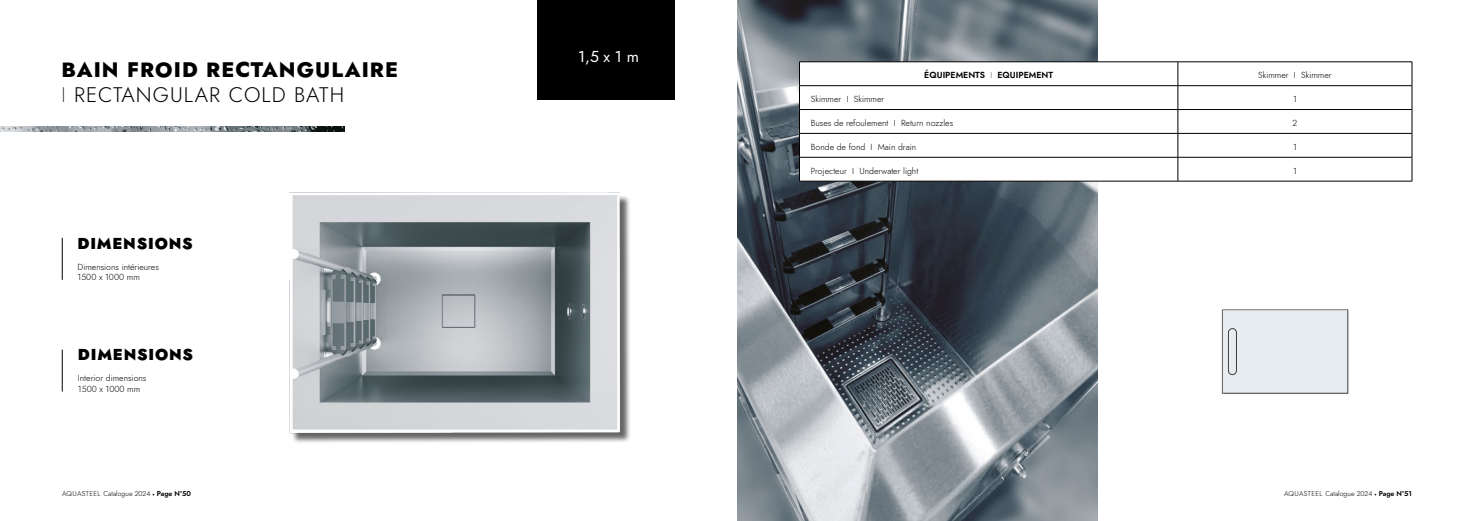
<style>
.page{position:relative;width:1474px;height:521px;background:#fff}
.page>*{position:absolute;margin:0;border:0;box-sizing:border-box;transform-origin:0 0}
.t1{font:800 21px/25.2px "Jost";letter-spacing:.05em;color:#000}
.t2{font:900 15.75px "Jost";letter-spacing:.05em;color:#000}
.t3{font:15.75px "Jost";color:#fff}
.t4{font:300 8.75px/10.5px "Jost";color:#000}
.t5{font:8.75px "Jost Semi";color:#000}
.t6{font:300 7px "Jost";color:#000}
.s1{font-weight:100}
.s2{font-weight:300}
.s3{font-family:"Jost";font-weight:100}
.s4{font-family:"Calibri";font-weight:700;font-size:4.38px}
.s5{font-family:"Jost Semi";font-weight:400}
</style>
<div class="page">
<img style="left:737px;top:0;width:360px;height:521px">
<img style="left:0;top:127px;width:344px;height:5px">
<div style="left:537px;top:0;width:137px;height:100px;background:#000"></div>
<hr style="left:62px;top:349px;width:1px;height:42px;background:#000">
<hr style="left:62px;top:238px;width:1px;height:42px;background:#000">
<svg style="left:800px;top:63px;width:611px;height:118px"></svg>
<hr style="left:799px;top:109px;width:378px;height:1px;background:#000">
<hr style="left:1177px;top:109px;width:235px;height:1px;background:#000">
<hr style="left:799px;top:133px;width:378px;height:1px;background:#000">
<hr style="left:1177px;top:133px;width:235px;height:1px;background:#000">
<hr style="left:799px;top:157px;width:378px;height:1px;background:#000">
<hr style="left:1177px;top:157px;width:235px;height:1px;background:#000">
<svg style="left:1177px;top:63px;width:1px;height:118px"></svg>
<hr style="left:799px;top:181px;width:378px;height:1px;background:#000">
<hr style="left:1177px;top:181px;width:235px;height:1px;background:#000">
<hr style="left:799px;top:62px;width:378px;height:1px;background:#000">
<svg style="left:799px;top:63px;width:1px;height:118px"></svg>
<hr style="left:1177px;top:62px;width:235px;height:1px;background:#000">
<svg style="left:1411px;top:62px;width:1px;height:119px"></svg>
<hr style="left:799px;top:85px;width:378px;height:1px;background:#000">
<hr style="left:1177px;top:85px;width:235px;height:1px;background:#000">
<div style="left:1221px;top:309px;width:128px;height:85px;background:#e7ecf0"></div>
<img style="left:289px;top:192px;width:341px;height:251px">
<h1 class="t1" style="left:61px;top:57px;width:338px">BAIN FROID RECTANGULAIRE<br><span class="s1">I</span> <span class="s2">RECTANGULAR COLD BATH</span></h1>
<h2 class="t2" style="left:78px;top:232px;width:117px">DIMENSIONS</h2>
<p class="t4" style="left:78px;top:261px;width:83px">Dimensions intérieures<br>1500 x 1000 mm</p>
<h2 class="t2" style="left:78px;top:343px;width:117px">DIMENSIONS</h2>
<p class="t4" style="left:78px;top:373px;width:70px">Interior dimensions<br>1500 x 1000 mm</p>
<h2 class="t3" style="left:578px;top:46px;width:62px">1,5 x 1 m</h2>
<p class="t5" style="left:924px;top:69px;width:130px">ÉQUIPEMENTS <span class="s3">I</span> EQUIPEMENT</p>
<p class="t4" style="left:1258px;top:70px;width:75px">Skimmer I Skimmer</p>
<p class="t4" style="left:811px;top:94px;width:75px">Skimmer I Skimmer</p>
<p class="t4" style="left:1292px;top:94px;width:5px">1</p>
<p class="t4" style="left:811px;top:118px;width:144px">Buses de refoulement I Return nozzles</p>
<p class="t4" style="left:1292px;top:118px;width:6px">2</p>
<p class="t4" style="left:811px;top:142px;width:107px">Bonde de fond I Main drain</p>
<p class="t4" style="left:1292px;top:142px;width:5px">1</p>
<p class="t4" style="left:811px;top:166px;width:109px">Projecteur I Underwater light</p>
<p class="t4" style="left:1292px;top:166px;width:5px">1</p>
<p class="t6" style="left:62px;top:489px;width:130px">AQUASTEEL Catalogue 2024 <span class="s4">•</span> <span class="s5">Page N°50</span></p>
<p class="t6" style="left:1283px;top:489px;width:129px">AQUASTEEL Catalogue 2024 <span class="s4">•</span> <span class="s5">Page N°51</span></p>
</div>
